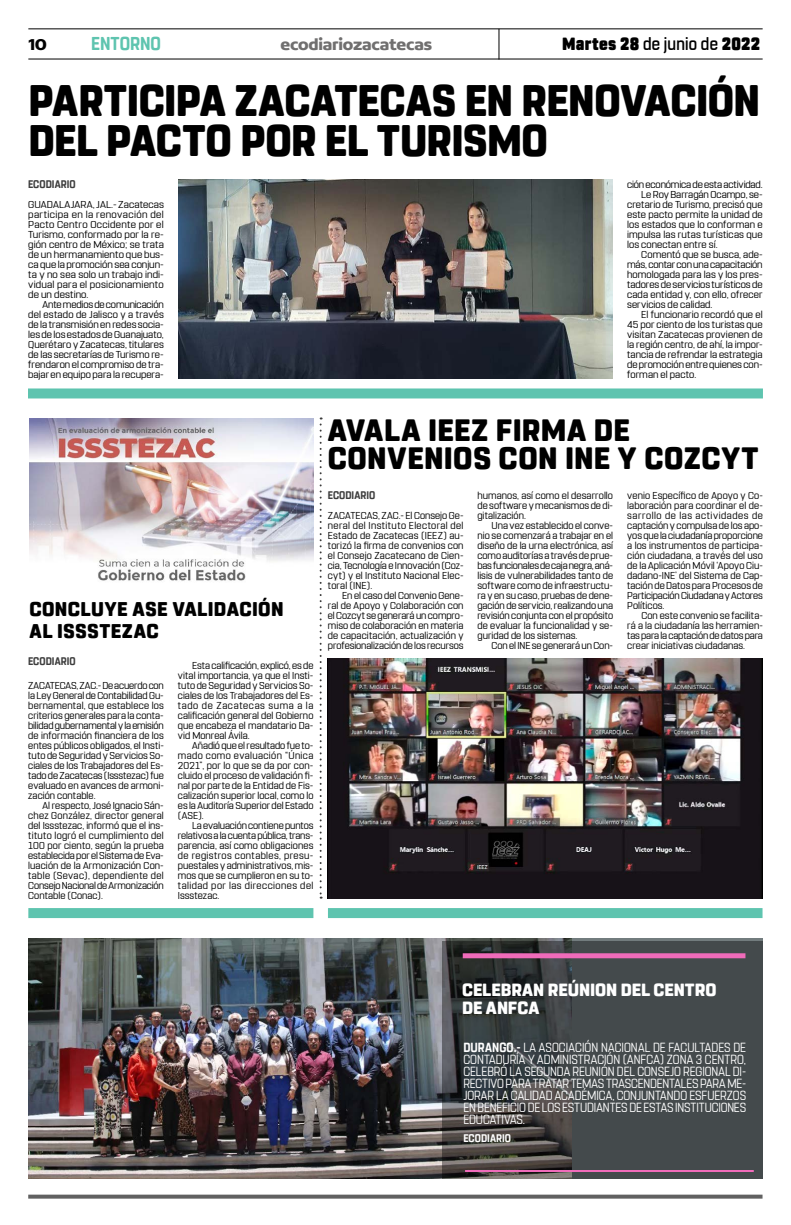
<style>
.page{position:relative;width:791px;height:1225px;background:#fff}
.page>*{position:absolute;margin:0;border:0;box-sizing:border-box;transform-origin:0 0}
.t1{font:800 44px/40px "Rohn Rounded";letter-spacing:-.01em;color:#000;scale:.95 1}
.t2{font:800 30.8px/28px "Rohn Rounded";letter-spacing:.015em;color:#000}
.t3{font:800 19.8px/22px "Rohn Rounded";letter-spacing:.02em;color:#000}
.t4{font:700 18.6px "Rohn Rounded";letter-spacing:-.005em;color:#5ec4af;scale:.91 1}
.t5{font:800 17.6px/18px "Rohn Rounded";color:#fff}
.t6{font:900 17.6px "Rohn Rounded";letter-spacing:.015em;color:#000;scale:.91 1}
.t7{font:700 16.9px "Concord";letter-spacing:-.01em;color:#706f6f}
.t8{font:700 16.9px "Concord";color:#000}
.t9{font:13.2px/12px "Rohn Rounded";letter-spacing:-.005em;color:#fff;text-align:justify;scale:.87 1}
.t10{font:700 11px "Rohn Rounded";letter-spacing:.005em;color:#3d3d3d;scale:.91 1}
.t11{font:700 11px "Rohn Rounded";letter-spacing:.005em;color:#fff;scale:.91 1}
.t12{font:10px/10px "Rohn Rounded";letter-spacing:.005em;color:#000;text-align:justify}
.t13{font:10px/10px "Rohn Rounded";letter-spacing:.005em;color:#000;text-align:justify;scale:1.04 1}
.t14{font:10px "Rohn Rounded";letter-spacing:-.015em;color:#000}
.s1{font-weight:500}
.s2{font-weight:700}
</style>
<div class="page">
<hr style="left:28px;top:28px;width:735px;height:1px;background:#000">
<hr style="left:28px;top:59px;width:735px;height:1px;background:#000">
<hr style="left:498px;top:29px;width:1px;height:31px;background:#000">
<svg style="left:28px;top:1194px;width:734px;height:4px;background:#7a7a7a"></svg>
<div style="left:28px;top:388px;width:735px;height:10px;background:#5ec4af"></div>
<img style="left:178px;top:180px;width:435px;height:198px">
<img style="left:328px;top:658px;width:434px;height:240px">
<img style="left:29px;top:418px;width:284px;height:163px">
<div style="left:28px;top:908px;width:285px;height:10px;background:#5ec4af"></div>
<div style="left:328px;top:908px;width:434px;height:10px;background:#5ec4af"></div>
<svg style="left:320px;top:417px;width:2px;height:481px"></svg>
<img style="left:28px;top:938px;width:543px;height:240px">
<svg style="left:442px;top:941px;width:320px;height:237px;background:#414547"></svg>
<div style="left:463px;top:953px;width:282px;height:5px;background:#f06bba"></div>
<hr style="left:465px;top:1170px;width:289px;height:2px;background:#f06bba">
<h3 class="t8" style="left:28px;top:34px;width:20px">10</h3>
<h3 class="t4" style="left:91px;top:32px;width:78px">ENTORNO</h3>
<h3 class="t7" style="left:280px;top:34px;width:153px">ecodiariozacatecas</h3>
<h3 class="t6" style="left:562px;top:33px;width:219px">Martes 28 <span class="s1">de junio de</span> 2022</h3>
<h1 class="t1" style="left:28px;top:81px;width:772px">PARTICIPA ZACATECAS EN RENOVACIÓN<br>DEL PACTO POR EL TURISMO</h1>
<p class="t10" style="left:28px;top:178px;width:54px">ECODIARIO</p>
<p class="t13" style="left:28px;top:200px;width:132px">GUADALAJARA, JAL.- Zacatecas participa en la renovación del Pacto Centro Occidente por el Turismo, conformado por la re&shy;gión centro de México; se trata de un hermanamiento que bus&shy;ca que la promoción sea conjun&shy;ta y no sea solo un trabajo indi&shy;vidual para el posicionamiento de un destino.</p>
<p class="t12" style="left:28px;top:300px;width:137px;text-indent:14px">Ante medios de comunicación del estado de Jalisco y a través de la transmisión en redes socia&shy;les de los estados de Guanajuato, Querétaro y Zacatecas, titulares de las secretarías de Turismo re&shy;frendaron el compromiso de tra&shy;bajar en equipo para la recupera-</p>
<p class="t14" style="left:627px;top:179px;width:137px">ción económica de esta actividad.</p>
<p class="t12" style="left:641px;top:190px;width:123px">Le Roy Barragán Ocampo, se-</p>
<p class="t12" style="left:627px;top:200px;width:137px">cretario de Turismo, precisó que</p>
<p class="t12" style="left:627px;top:210px;width:137px">este pacto permite la unidad de</p>
<p class="t12" style="left:627px;top:220px;width:137px">los estados que lo conforman e</p>
<p class="t12" style="left:627px;top:230px;width:137px">impulsa las rutas turísticas que</p>
<p class="t12" style="left:627px;top:240px;width:92px">los conectan entre sí.</p>
<p class="t12" style="left:641px;top:250px;width:123px">Comentó que se busca, ade-</p>
<p class="t14" style="left:627px;top:259px;width:137px">más, contar con una capacitación</p>
<p class="t12" style="left:627px;top:270px;width:137px">homologada para las y los pres-</p>
<p class="t12" style="left:627px;top:280px;width:137px">tadores de servicios turísticos de</p>
<p class="t12" style="left:627px;top:290px;width:137px">cada entidad y, con ello, ofrecer</p>
<p class="t12" style="left:627px;top:300px;width:87px">servicios de calidad.</p>
<p class="t12" style="left:641px;top:310px;width:123px">El funcionario recordó que el</p>
<p class="t12" style="left:627px;top:320px;width:137px">45 por ciento de los turistas que</p>
<p class="t12" style="left:627px;top:330px;width:137px">visitan Zacatecas provienen de</p>
<p class="t12" style="left:627px;top:340px;width:137px">la región centro, de ahí, la impor-</p>
<p class="t12" style="left:627px;top:350px;width:137px">tancia de refrendar la estrategia</p>
<p class="t12" style="left:627px;top:360px;width:137px">de promoción entre quienes con-</p>
<p class="t12" style="left:627px;top:370px;width:71px">forman el pacto.</p>
<h3 class="t3" style="left:29px;top:598px;width:256px">CONCLUYE ASE VALIDACIÓN<br>AL ISSSTEZAC</h3>
<p class="t10" style="left:28px;top:655px;width:54px">ECODIARIO</p>
<p class="t12" style="left:28px;top:680px;width:137px">ZACATECAS, ZAC.- De acuerdo con la Ley General de Contabilidad Gu&shy;bernamental, que establece los criterios generales para la conta&shy;bilidad gubernamental y la emisión de información financiera de los entes públicos obligados, el Insti&shy;tuto de Seguridad y Servicios So&shy;ciales de los Trabajadores del Es&shy;tado de Zacatecas (Issstezac) fue evaluado en avances de armoni&shy;zación contable.</p>
<p class="t12" style="left:28px;top:800px;width:137px;text-indent:14px">Al respecto, José Ignacio Sán&shy;chez González, director general del Issstezac, informó que el ins&shy;tituto logró el cumplimiento del 100 por ciento, según la prueba establecida por el Sistema de Eva&shy;luación de la Armonización Con&shy;table (Sevac), dependiente del Consejo Nacional de Armonización Contable (Conac).</p>
<p class="t12" style="left:178px;top:660px;width:137px;text-indent:14px">Esta calificación, explicó, es de vital importancia, ya que el Insti&shy;tuto de Seguridad y Servicios So&shy;ciales de los Trabajadores del Es&shy;tado de Zacatecas suma a la calificación general del Gobierno que encabeza el mandatario Da&shy;vid Monreal Ávila.</p>
<p class="t12" style="left:178px;top:740px;width:137px;text-indent:14px">Añadió que el resultado fue to&shy;mado como evaluación “Única 2021”, por lo que se da por con&shy;cluido el proceso de validación fi&shy;nal por parte de la Entidad de Fis&shy;calización superior local, como lo es la Auditoría Superior del Estado (ASE).</p>
<p class="t12" style="left:178px;top:820px;width:137px;text-indent:14px">La evaluación contiene puntos relativos a la cuenta pública, trans&shy;parencia, así como obligaciones de registros contables, presu&shy;puestales y administrativos, mis&shy;mos que se cumplieron en su to&shy;talidad por las direcciones del Issstezac.</p>
<h2 class="t2" style="left:328px;top:416px;width:432px">AVALA IEEZ FIRMA DE<br>CONVENIOS CON INE Y COZCYT</h2>
<p class="t10" style="left:328px;top:489px;width:54px">ECODIARIO</p>
<p class="t12" style="left:328px;top:510px;width:137px">ZACATECAS, ZAC.- El Consejo Ge&shy;neral del Instituto Electoral del Estado de Zacatecas (IEEZ) au&shy;torizó la firma de convenios con el Consejo Zacatecano de Cien&shy;cia, Tecnología e Innovación (Coz&shy;cyt) y el Instituto Nacional Elec&shy;toral (INE).</p>
<p class="t12" style="left:328px;top:590px;width:137px;text-indent:14px">En el caso del Convenio Gene&shy;ral de Apoyo y Colaboración con el Cozcyt se generará un compro&shy;miso de colaboración en materia de capacitación, actualización y profesionalización de los recursos</p>
<p class="t12" style="left:477px;top:490px;width:137px">humanos, así como el desarrollo de software y mecanismos de di&shy;gitalización.</p>
<p class="t12" style="left:477px;top:520px;width:137px;text-indent:14px">Una vez establecido el conve&shy;nio se comenzará a trabajar en el diseño de la urna electrónica, así como auditorías a través de prue&shy;bas funcionales de caja negra, aná&shy;lisis de vulnerabilidades tanto de software como de infraestructu&shy;ra y en su caso, pruebas de dene&shy;gación de servicio, realizando una revisión conjunta con el propósito de evaluar la funcionalidad y se&shy;guridad de los sistemas.</p>
<p class="t12" style="left:492px;top:640px;width:123px">Con el INE se generará un Con-</p>
<p class="t12" style="left:627px;top:490px;width:137px">venio Específico de Apoyo y Co&shy;laboración para coordinar el de&shy;sarrollo de las actividades de captación y compulsa de los apo&shy;yos que la ciudadanía proporcione a los instrumentos de participa&shy;ción ciudadana, a través del uso de la Aplicación Móvil ‘Apoyo Ciu&shy;dadano-INE’ del Sistema de Cap&shy;tación de Datos para Procesos de Participación Ciudadana y Actores Políticos.</p>
<p class="t12" style="left:627px;top:610px;width:137px;text-indent:14px">Con este convenio se facilita&shy;rá a la ciudadanía las herramien&shy;tas para la captación de datos para crear iniciativas ciudadanas.</p>
<h3 class="t5" style="left:462px;top:981px;width:256px">CELEBRAN REÚNION DEL CENTRO<br>DE ANFCA</h3>
<p class="t9" style="left:463px;top:1041px;width:326px"><span class="s2">DURANGO.-</span> LA ASOCIACIÓN NACIONAL DE FACULTADES DE CONTADURÍA Y ADMINISTRACIÓN (ANFCA) ZONA 3 CENTRO, CELEBRÓ LA SEGUNDA REUNIÓN DEL CONSEJO REGIONAL DI-RECTIVO PARA TRATAR TEMAS TRASCENDENTALES PARA ME-JORAR LA CALIDAD ACADÉMICA, CONJUNTANDO ESFUERZOS EN BENEFICIO DE LOS ESTUDIANTES DE ESTAS INSTITUCIONES EDUCATIVAS.</p>
<p class="t11" style="left:463px;top:1132px;width:54px">ECODIARIO</p>
</div>
